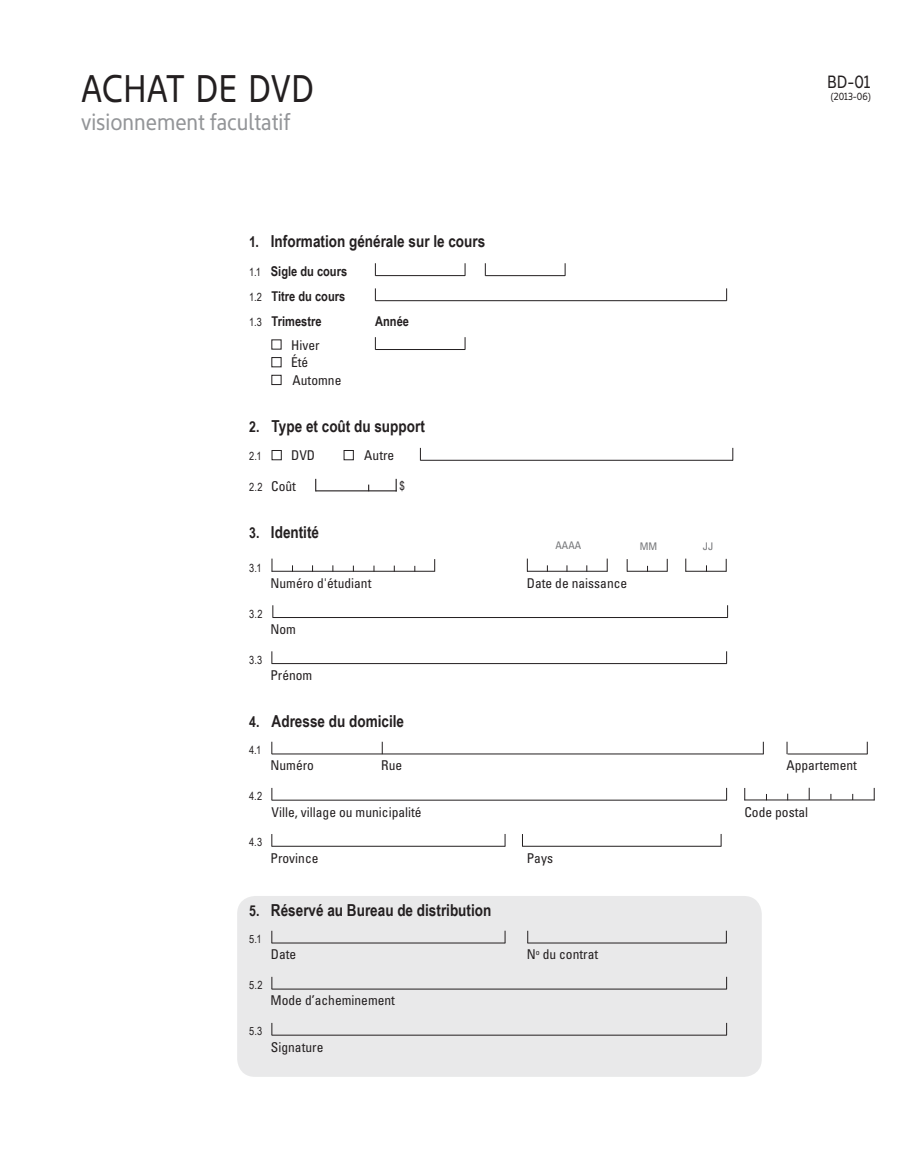
<style>
.page{position:relative;width:905px;height:1175px;background:#fff}
.page>*{position:absolute;margin:0;border:0;box-sizing:border-box;transform-origin:0 0}
.t1{font:39px "Kyrial Sans Pro Regular Cond";color:#231f20}
.t2{font:24px "Kyrial Sans Pro Regular Cond";color:#939598}
.t3{font:18px "Kyrial Sans Pro Regular Cond";color:#231f20}
.t4{font:700 16.5px "Arial Narrow";color:#231f20}
.t5{font:condensed 13.5px/17.7px "Univers LT Std";color:#231f20}
.t6{font:700 13.5px/25.2px "Arial Narrow";color:#231f20}
.t7{font:12px "Arial Narrow";color:#231f20}
.t8{font:11.25px "Arial Narrow";color:#231f20}
.t9{font:10.5px "Kyrial Sans Pro Regular Cond";color:#231f20}
.t10{font:condensed 10.5px "Univers LT Std";color:#757679}
.s1{font-size:15px}
.s2{font-weight:400;font-size:11.25px}
.s3{font-family:"Arial Narrow";font-stretch:normal;font-size:11.25px}
</style>
<div class="page">
<div style="left:237px;top:896px;width:524px;height:180px;background:#e9e9ea;border-radius:18px"></div>
<hr style="left:375px;top:275px;width:90px;height:1px;background:#231f20">
<svg style="left:375px;top:263px;width:1px;height:13px"></svg>
<svg style="left:465px;top:263px;width:1px;height:13px"></svg>
<hr style="left:485px;top:275px;width:80px;height:1px;background:#231f20">
<svg style="left:485px;top:263px;width:1px;height:13px"></svg>
<svg style="left:565px;top:263px;width:1px;height:13px"></svg>
<hr style="left:375px;top:300px;width:351px;height:1px;background:#231f20">
<svg style="left:375px;top:288px;width:1px;height:13px"></svg>
<svg style="left:726px;top:288px;width:1px;height:13px"></svg>
<hr style="left:375px;top:349px;width:90px;height:1px;background:#231f20">
<svg style="left:375px;top:337px;width:1px;height:13px"></svg>
<svg style="left:465px;top:337px;width:1px;height:13px"></svg>
<div style="left:271px;top:357px;width:10px;height:10px;border:1px solid #231f20"></div>
<div style="left:271px;top:375px;width:10px;height:10px;border:1px solid #231f20"></div>
<div style="left:271px;top:450px;width:11px;height:10px;border:1px solid #231f20"></div>
<div style="left:343px;top:450px;width:11px;height:10px;border:1px solid #231f20"></div>
<hr style="left:420px;top:460px;width:313px;height:1px;background:#231f20">
<svg style="left:420px;top:448px;width:1px;height:12px"></svg>
<svg style="left:732px;top:448px;width:1px;height:12px"></svg>
<hr style="left:316px;top:490px;width:81px;height:1px;background:#231f20">
<svg style="left:315px;top:479px;width:1px;height:12px"></svg>
<svg style="left:395px;top:479px;width:2px;height:12px"></svg>
<svg style="left:272px;top:558px;width:1px;height:13px"></svg>
<svg style="left:434px;top:559px;width:1px;height:12px"></svg>
<hr style="left:271px;top:571px;width:163px;height:1px;background:#231f20">
<svg style="left:527px;top:558px;width:1px;height:13px"></svg>
<svg style="left:607px;top:558px;width:1px;height:13px"></svg>
<hr style="left:527px;top:571px;width:80px;height:1px;background:#231f20">
<svg style="left:685px;top:558px;width:1px;height:13px"></svg>
<svg style="left:726px;top:559px;width:1px;height:12px"></svg>
<hr style="left:685px;top:571px;width:41px;height:1px;background:#231f20">
<svg style="left:627px;top:559px;width:1px;height:12px"></svg>
<svg style="left:667px;top:559px;width:1px;height:12px"></svg>
<hr style="left:627px;top:571px;width:40px;height:1px;background:#231f20">
<hr style="left:272px;top:617px;width:455px;height:1px;background:#231f20">
<svg style="left:272px;top:605px;width:1px;height:12px"></svg>
<svg style="left:727px;top:605px;width:1px;height:12px"></svg>
<hr style="left:271px;top:663px;width:455px;height:1px;background:#231f20">
<svg style="left:271px;top:651px;width:1px;height:12px"></svg>
<svg style="left:726px;top:651px;width:1px;height:12px"></svg>
<svg style="left:382px;top:741px;width:1px;height:12px"></svg>
<hr style="left:272px;top:753px;width:491px;height:1px;background:#231f20">
<svg style="left:271px;top:741px;width:1px;height:13px"></svg>
<svg style="left:763px;top:741px;width:1px;height:13px"></svg>
<svg style="left:786px;top:741px;width:1px;height:13px"></svg>
<hr style="left:787px;top:753px;width:80px;height:1px;background:#231f20">
<svg style="left:867px;top:741px;width:1px;height:13px"></svg>
<hr style="left:271px;top:800px;width:455px;height:1px;background:#231f20">
<svg style="left:271px;top:788px;width:1px;height:12px"></svg>
<svg style="left:726px;top:788px;width:1px;height:12px"></svg>
<hr style="left:744px;top:799px;width:130px;height:1px;background:#231f20">
<svg style="left:809px;top:787px;width:1px;height:13px"></svg>
<svg style="left:873px;top:788px;width:1px;height:12px"></svg>
<hr style="left:271px;top:846px;width:234px;height:1px;background:#231f20">
<svg style="left:271px;top:834px;width:1px;height:12px"></svg>
<svg style="left:505px;top:834px;width:1px;height:12px"></svg>
<hr style="left:522px;top:846px;width:199px;height:1px;background:#231f20">
<svg style="left:522px;top:834px;width:1px;height:12px"></svg>
<svg style="left:720px;top:834px;width:1px;height:12px"></svg>
<hr style="left:271px;top:942px;width:234px;height:1px;background:#231f20">
<svg style="left:271px;top:930px;width:1px;height:13px"></svg>
<svg style="left:505px;top:930px;width:1px;height:13px"></svg>
<hr style="left:527px;top:942px;width:199px;height:1px;background:#231f20">
<svg style="left:527px;top:930px;width:1px;height:13px"></svg>
<svg style="left:726px;top:930px;width:1px;height:13px"></svg>
<hr style="left:271px;top:988px;width:455px;height:1px;background:#231f20">
<svg style="left:271px;top:976px;width:1px;height:13px"></svg>
<svg style="left:726px;top:976px;width:1px;height:13px"></svg>
<hr style="left:271px;top:1034px;width:455px;height:1px;background:#231f20">
<svg style="left:271px;top:1022px;width:1px;height:13px"></svg>
<svg style="left:726px;top:1022px;width:1px;height:13px"></svg>
<h1 class="t1" style="left:81px;top:62px;width:234px">ACHAT DE DVD</h1>
<h2 class="t2" style="left:81px;top:106px;width:211px">visionnement facultatif</h2>
<p class="t4" style="left:249px;top:229px;width:238px"><span class="s1">1.</span> Information générale sur le cours</p>
<p class="t6" style="left:249px;top:257px;width:100px"><span class="s2">1.1</span> Sigle du cours<br><span class="s2">1.2</span> Titre du cours<br><span class="s2">1.3</span> Trimestre</p>
<p class="t6" style="left:375px;top:308px;width:35px">Année</p>
<h3 class="t3" style="left:827px;top:70px;width:45px">BD-01</h3>
<p class="t9" style="left:830px;top:90px;width:42px">(2013-06)</p>
<p class="t5" style="left:291px;top:336px;width:52px">Hiver<br>Été<br>Automne</p>
<p class="t4" style="left:249px;top:413px;width:177px"><span class="s1">2.</span> Type et coût du support</p>
<p class="t8" style="left:249px;top:448px;width:14px">2.1</p>
<p class="t5" style="left:291px;top:446px;width:26px">DVD</p>
<p class="t5" style="left:364px;top:446px;width:31px">Autre</p>
<p class="t5" style="left:249px;top:477px;width:48px"><span class="s3">2.2</span> Coût</p>
<p class="t7" style="left:399px;top:477px;width:7px">$</p>
<p class="t4" style="left:249px;top:520px;width:71px"><span class="s1">3.</span> Identité</p>
<p class="t8" style="left:249px;top:559px;width:14px">3.1</p>
<p class="t5" style="left:270px;top:574px;width:102px">Numéro d'étudiant</p>
<p class="t5" style="left:526px;top:574px;width:102px">Date de naissance</p>
<p class="t8" style="left:249px;top:605px;width:15px">3.2</p>
<p class="t5" style="left:270px;top:620px;width:27px">Nom</p>
<p class="t8" style="left:249px;top:651px;width:15px">3.3</p>
<p class="t5" style="left:270px;top:666px;width:43px">Prénom</p>
<p class="t4" style="left:249px;top:708px;width:156px"><span class="s1">4.</span> Adresse du domicile</p>
<p class="t8" style="left:249px;top:742px;width:14px">4.1</p>
<p class="t5" style="left:270px;top:756px;width:45px">Numéro</p>
<p class="t5" style="left:381px;top:756px;width:23px">Rue</p>
<p class="t5" style="left:786px;top:756px;width:72px">Appartement</p>
<p class="t8" style="left:249px;top:788px;width:15px">4.2</p>
<p class="t5" style="left:271px;top:802px;width:151px">Ville, village ou municipalité</p>
<p class="t5" style="left:744px;top:802px;width:65px">Code postal</p>
<p class="t8" style="left:249px;top:834px;width:15px">4.3</p>
<p class="t5" style="left:270px;top:848px;width:49px">Province</p>
<p class="t5" style="left:526px;top:848px;width:28px">Pays</p>
<p class="t4" style="left:249px;top:898px;width:244px"><span class="s1">5.</span> Réservé au Bureau de distribution</p>
<p class="t8" style="left:249px;top:931px;width:14px">5.1</p>
<p class="t5" style="left:271px;top:945px;width:27px">Date</p>
<p class="t5" style="left:526px;top:945px;width:73px">N<sup>o</sup> du contrat</p>
<p class="t8" style="left:249px;top:977px;width:15px">5.2</p>
<p class="t5" style="left:270px;top:991px;width:126px">Mode d’acheminement</p>
<p class="t8" style="left:249px;top:1023px;width:15px">5.3</p>
<p class="t5" style="left:271px;top:1037px;width:54px">Signature</p>
<p class="t10" style="left:555px;top:539px;width:27px">AAAA</p>
<p class="t10" style="left:639px;top:539px;width:19px">MM</p>
<p class="t10" style="left:703px;top:539px;width:12px">JJ</p>
</div>
